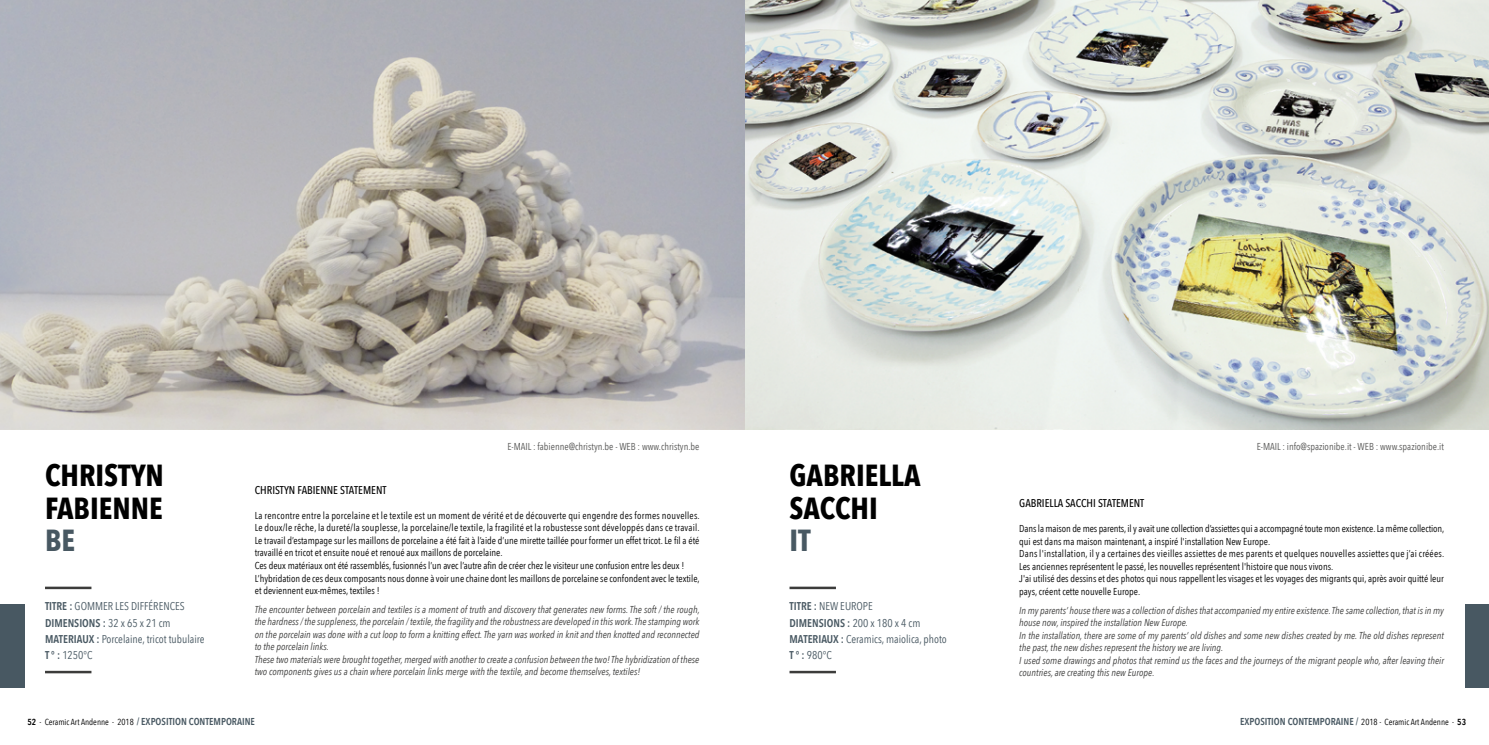
<style>
.page{position:relative;width:1489px;height:745px;background:#fff}
.page>*{position:absolute;margin:0;border:0;box-sizing:border-box;transform-origin:0 0}
.t1{font:700 30.38px/32.1px "Avenir Next Condensed";color:#000}
.t2{font:700 30.38px "Avenir Next Condensed";color:#485862}
.t3{font:11.25px/16.2px "Avenir Next Condensed";color:#485862}
.t4{font:500 11.25px "Avenir Next Condensed";color:#000}
.t5{font:10px/12.5px "Avenir Next Condensed";color:#000}
.t6{font:italic 10px/12.5px "Avenir Next Condensed";color:#3c3c3b}
.t7{font:10px "Avenir Next Condensed";color:#575756}
.t8{font:600 10px "Avenir Next Condensed";color:#485862}
.t9{font:8.75px "Avenir Next Condensed";color:#000}
.s1{font-weight:600}
</style>
<div class="page">
<img style="left:0;top:0;width:1488px;height:429px">
<hr style="left:45px;top:670px;width:46px;height:3px;background:#3c3c3b">
<hr style="left:45px;top:586px;width:46px;height:2px;background:#3c3c3b">
<div style="left:0;top:604px;width:24px;height:83px;background:#485862"></div>
<hr style="left:789px;top:670px;width:47px;height:3px;background:#3c3c3b">
<hr style="left:789px;top:586px;width:47px;height:2px;background:#3c3c3b">
<div style="left:1464px;top:604px;width:24px;height:83px;background:#485862"></div>
<h1 class="t1" style="left:45px;top:459px;width:120px">CHRISTYN<br>FABIENNE</h1>
<h1 class="t2" style="left:45px;top:521px;width:32px">BE</h1>
<p class="t3" style="left:45px;top:597px;width:161px"><span class="s1">TITRE :</span> GOMMER LES DIFFÉRENCES<br><span class="s1">DIMENSIONS :</span> 32 x 65 x 21 cm<br><span class="s1">MATERIAUX :</span> Porcelaine, tricot tubulaire<br><span class="s1">T ° :</span> 1250°C</p>
<p class="t7" style="left:507px;top:438px;width:193px">E-MAIL : fabienne@christyn.be - WEB : www.christyn.be</p>
<p class="t4" style="left:255px;top:483px;width:133px">CHRISTYN FABIENNE STATEMENT</p>
<p class="t5" style="left:255px;top:508px;width:446px">La rencontre entre la porcelaine et le textile est un moment de vérité et de découverte qui engendre des formes nouvelles.<br>Le doux/le rêche, la dureté/la souplesse, la porcelaine/le textile, la fragilité et la robustesse sont développés dans ce travail.<br>Le travail d’estampage sur les maillons de porcelaine a été fait à l’aide d’une mirette taillée pour former un effet tricot. Le fil a été travaillé en tricot et ensuite noué et renoué aux maillons de porcelaine.<br>Ces deux matériaux ont été rassemblés, fusionnés l’un avec l’autre afin de créer chez le visiteur une confusion entre les deux !<br>L’hybridation de ces deux composants nous donne à voir une chaine dont les maillons de porcelaine se confondent avec le textile, et deviennent eux-mêmes, textiles !</p>
<p class="t6" style="left:255px;top:602px;width:446px">The encounter between porcelain and textiles is a moment of truth and discovery that generates new forms. The soft / the rough, the hardness / the suppleness, the porcelain / textile, the fragility and the robustness are developed in this work. The stamping work on the porcelain was done with a cut loop to form a knitting effect. The yarn was worked in knit and then knotted and reconnected to the porcelain links.<br>These two materials were brought together, merged with another to create a confusion between the two! The hybridization of these two components gives us a chain where porcelain links merge with the textile, and become themselves, textiles!</p>
<h1 class="t1" style="left:789px;top:459px;width:132px">GABRIELLA<br>SACCHI</h1>
<h1 class="t2" style="left:789px;top:521px;width:23px">IT</h1>
<p class="t3" style="left:789px;top:597px;width:159px"><span class="s1">TITRE :</span> NEW EUROPE<br><span class="s1">DIMENSIONS :</span> 200 x 180 x 4 cm<br><span class="s1">MATERIAUX :</span> Ceramics, maiolica, photo<br><span class="s1">T ° :</span> 980°C</p>
<p class="t7" style="left:1256px;top:438px;width:189px">E-MAIL : info@spazionibe.it - WEB : www.spazionibe.it</p>
<p class="t4" style="left:1019px;top:496px;width:127px">GABRIELLA SACCHI STATEMENT</p>
<p class="t5" style="left:1019px;top:521px;width:426px">Dans la maison de mes parents, il y avait une collection d’assiettes qui a accompagné toute mon existence. La même collection, qui est dans ma maison maintenant, a inspiré l'installation New Europe.<br>Dans l'installation, il y a certaines des vieilles assiettes de mes parents et quelques nouvelles assiettes que j’ai créées.<br>Les anciennes représentent le passé, les nouvelles représentent l'histoire que nous vivons.<br>J'ai utilisé des dessins et des photos qui nous rappellent les visages et les voyages des migrants qui, après avoir quitté leur pays, créent cette nouvelle Europe.</p>
<p class="t6" style="left:1019px;top:603px;width:426px">In my parents’ house there was a collection of dishes that accompanied my entire existence. The same collection, that is in my house now, inspired the installation New Europe.<br>In the installation, there are some of my parents’ old dishes and some new dishes created by me. The old dishes represent the past, the new dishes represent the history we are living.<br>I used some drawings and photos that remind us the faces and the journeys of the migrant people who, after leaving their countries, are creating this new Europe.</p>
<p class="t8" style="left:137px;top:712px;width:120px">/ EXPOSITION CONTEMPORAINE</p>
<p class="t8" style="left:1239px;top:712px;width:120px">EXPOSITION CONTEMPORAINE /</p>
<p class="t9" style="left:27px;top:713px;width:108px"><span class="s1">52</span> - Ceramic Art Andenne - 2018</p>
<p class="t9" style="left:1361px;top:713px;width:106px">2018 - Ceramic Art Andenne - <span class="s1">53</span></p>
</div>
